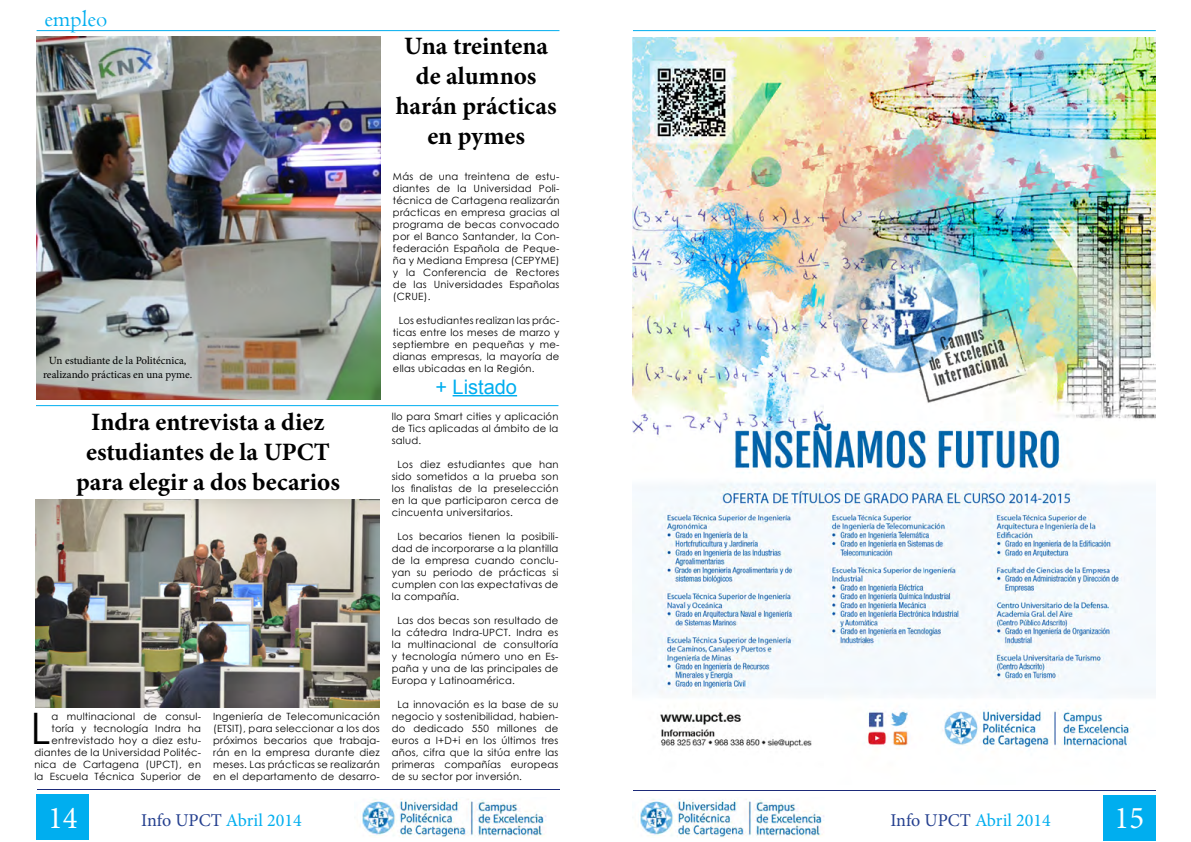
<style>
.page{position:relative;width:1191px;height:842px;background:#fff}
.page>*{position:absolute;margin:0;border:0;box-sizing:border-box;transform-origin:0 0}
.t1{font:43.4px "Century Gothic";color:#000}
.t2{font:31.8px "Minion Pro";color:#fff;scale:.96 1}
.t3{font:700 25px/30px "Minion Pro";color:#000;text-align:center}
.t4{font:24px "Centaur";color:#00aeef}
.t5{font:20px "Arial";color:#00aeef}
.t6{font:18px "Minion Pro";color:#00aeef}
.t7{font:11px/13.2px "Minion Pro";color:#000;text-align:center}
.t8{font:10px/12px "Century Gothic";letter-spacing:.02em;color:#000;text-align:justify}
.s1{color:#25408f}
</style>
<div class="page">
<div style="left:37px;top:794px;width:52px;height:46px;background:#00aeef"></div>
<div style="left:1103px;top:795px;width:52px;height:45px;background:#00aeef"></div>
<hr style="left:37px;top:789px;width:522px;height:1px;background:#1d2b7a">
<hr style="left:633px;top:790px;width:522px;height:1px;background:#1d2b7a">
<hr style="left:37px;top:30px;width:522px;height:1px;background:#00aeef">
<hr style="left:633px;top:30px;width:522px;height:1px;background:#00aeef">
<img style="left:362px;top:799px;width:184px;height:39px">
<img style="left:640px;top:799px;width:184px;height:39px">
<hr style="left:452px;top:395px;width:65px;height:1px;background:#00aeef">
<img style="left:37px;top:36px;width:344px;height:364px">
<hr style="left:36px;top:405px;width:522px;height:1px;background:#00aeef">
<img style="left:35px;top:499px;width:344px;height:209px">
<img style="left:632px;top:37px;width:523px;height:713px">
<h3 class="t4" style="left:45px;top:4px;width:65px">empleo</h3>
<p class="t7" style="left:43px;top:354px;width:151px">Un estudiante de la Politécnica, realizando prácticas en una pyme.</p>
<h3 class="t3" style="left:76px;top:407px;width:265px">Indra entrevista a diez estudiantes de la UPCT para elegir a dos becarios</h3>
<p class="t8" style="left:34px;top:710px;width:168px;text-align:right">a multinacional de consul&shy;toría y tecnología Indra ha entrevistado hoy a diez estu&shy;diantes de la Universidad Politéc&shy;nica de Cartagena (UPCT), en la Escuela Técnica Superior de</p>
<p class="t8" style="left:213px;top:710px;width:168px">Ingeniería de Telecomunicación (ETSIT), para seleccionar a los dos próximos becarios que trabaja&shy;rán en la empresa durante diez meses. Las prácticas se realizarán en el departamento de desarro-</p>
<h1 class="t1" style="left:31px;top:698px;width:22px">L</h1>
<h3 class="t3" style="left:396px;top:31px;width:162px">Una treintena de alumnos harán prácticas en pymes</h3>
<p class="t8" style="left:393px;top:170px;width:168px">Más de una treintena de estu&shy;diantes de la Universidad Poli&shy;técnica de Cartagena realizarán prácticas en empresa gracias al programa de becas convocado por el Banco Santander, la Con&shy;federación Española de Peque&shy;ña y Mediana Empresa (CEPYME) y la Conferencia de Rectores de las Universidades Españolas (CRUE).</p>
<p class="t8" style="left:393px;top:314px;width:168px;text-indent:6px">Los estudiantes realizan las prác&shy;ticas entre los meses de marzo y septiembre en pequeñas y me&shy;dianas empresas, la mayoría de ellas ubicadas en la Región.</p>
<h3 class="t5" style="left:435px;top:373px;width:83px">+ Listado</h3>
<p class="t8" style="left:392px;top:410px;width:168px">llo para Smart cities y aplicación de Tics aplicadas al ámbito de la salud.</p>
<p class="t8" style="left:392px;top:458px;width:168px;text-indent:6px">Los diez estudiantes que han sido sometidos a la prueba son los finalistas de la preselección en la que participaron cerca de cincuenta universitarios.</p>
<p class="t8" style="left:392px;top:530px;width:168px;text-indent:6px">Los becarios tienen la posibili&shy;dad de incorporarse a la plantilla de la empresa cuando conclu&shy;yan su periodo de prácticas si cumplen con las expectativas de la compañía.</p>
<p class="t8" style="left:392px;top:614px;width:168px;text-indent:6px">Las dos becas son resultado de la cátedra Indra-UPCT. Indra es la multinacional de consultoría y tecnología número uno en Es&shy;paña y una de las principales de Europa y Latinoamérica.</p>
<p class="t8" style="left:392px;top:698px;width:168px;text-indent:6px">La innovación es la base de su negocio y sostenibilidad, habien&shy;do dedicado 550 millones de euros a I+D+i en los últimos tres años, cifra que la sitúa entre las primeras compañías europeas de su sector por inversión.</p>
<h2 class="t2" style="left:48px;top:797px;width:32px">14</h2>
<h2 class="t2" style="left:1114px;top:797px;width:32px">15</h2>
<h3 class="t6" style="left:141px;top:808px;width:162px"><span class="s1">Info UPCT</span> Abril 2014</h3>
<h3 class="t6" style="left:890px;top:808px;width:162px"><span class="s1">Info UPCT</span> Abril 2014</h3>
</div>
